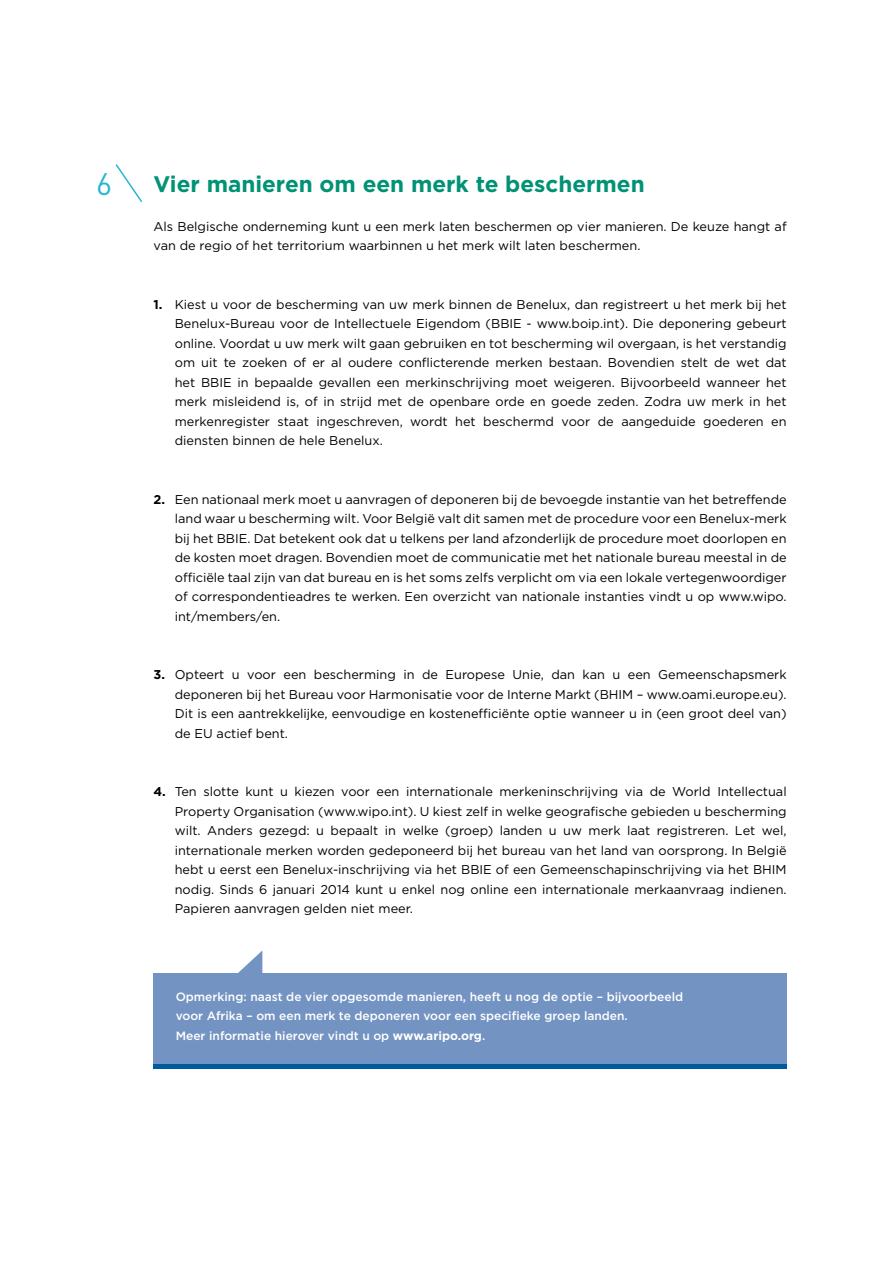
<style>
.page{position:relative;width:893px;height:1263px;background:#fff}
.page>*{position:absolute;margin:0;border:0;box-sizing:border-box;transform-origin:0 0}
.t1{font:30.75px "DIN";color:#26b7ce}
.t2{font:700 22.5px "Gotham";color:#009274}
.t3{font:12.75px/19.5px "Gotham";color:#000;text-align:justify}
.t4{font:500 12px/19.5px "Gotham";color:#fff}
.s1{font-weight:700}
</style>
<div class="page">
<svg style="left:115px;top:164px;width:28px;height:38px"></svg>
<div style="left:153px;top:974px;width:634px;height:92px;background:#7393c2"></div>
<hr style="left:153px;top:1064px;width:634px;height:4px;background:#005b9e">
<svg style="left:219px;top:951px;width:43px;height:23px"></svg>
<h1 class="t1" style="left:96px;top:164px;width:18px">6</h1>
<h2 class="t2" style="left:153px;top:171px;width:493px">Vier manieren om een merk te beschermen</h2>
<p class="t3" style="left:153px;top:216px;width:635px">Als Belgische onderneming kunt u een merk laten beschermen op vier manieren. De keuze hangt af van de regio of het territorium waarbinnen u het merk wilt laten beschermen.</p>
<p class="t3" style="left:175px;top:294px;width:613px;text-indent:-21px"><span class="s1">1.</span> Kiest u voor de bescherming van uw merk binnen de Benelux, dan registreert u het merk bij het Benelux-Bureau voor de Intellectuele Eigendom (BBIE - www.boip.int). Die deponering gebeurt online. Voordat u uw merk wilt gaan gebruiken en tot bescherming wil overgaan, is het verstandig om uit te zoeken of er al oudere conflicterende merken bestaan. Bovendien stelt de wet dat het BBIE in bepaalde gevallen een merkinschrijving moet weigeren. Bijvoorbeeld wanneer het merk misleidend is, of in strijd met de openbare orde en goede zeden. Zodra uw merk in het merkenregister staat ingeschreven, wordt het beschermd voor de aangeduide goederen en diensten binnen de hele Benelux.</p>
<p class="t3" style="left:175px;top:489px;width:613px;text-indent:-21px"><span class="s1">2.</span> Een nationaal merk moet u aanvragen of deponeren bij de bevoegde instantie van het betreffende land waar u bescherming wilt. Voor België valt dit samen met de procedure voor een Benelux-merk bij het BBIE. Dat betekent ook dat u telkens per land afzonderlijk de procedure moet doorlopen en de kosten moet dragen. Bovendien moet de communicatie met het nationale bureau meestal in de officiële taal zijn van dat bureau en is het soms zelfs verplicht om via een lokale vertegenwoordiger of correspondentieadres te werken. Een overzicht van nationale instanties vindt u op www.wipo. int/members/en.</p>
<p class="t3" style="left:175px;top:665px;width:613px;text-indent:-21px"><span class="s1">3.</span> Opteert u voor een bescherming in de Europese Unie, dan kan u een Gemeenschapsmerk deponeren bij het Bureau voor Harmonisatie voor de Interne Markt (BHIM – www.oami.europe.eu).<br>Dit is een aantrekkelijke, eenvoudige en kostenefficiënte optie wanneer u in (een groot deel van) de EU actief bent.</p>
<p class="t3" style="left:175px;top:782px;width:613px;text-indent:-21px"><span class="s1">4.</span> Ten slotte kunt u kiezen voor een internationale merkeninschrijving via de World Intellectual Property Organisation (www.wipo.int). U kiest zelf in welke geografische gebieden u bescherming wilt. Anders gezegd: u bepaalt in welke (groep) landen u uw merk laat registreren. Let wel, internationale merken worden gedeponeerd bij het bureau van het land van oorsprong. In België hebt u eerst een Benelux-inschrijving via het BBIE of een Gemeenschapinschrijving via het BHIM nodig. Sinds 6 januari 2014 kunt u enkel nog online een internationale merkaanvraag indienen.<br>Papieren aanvragen gelden niet meer.</p>
<p class="t4" style="left:176px;top:986px;width:509px">Opmerking: naast de vier opgesomde manieren, heeft u nog de optie – bijvoorbeeld voor Afrika – om een merk te deponeren voor een specifieke groep landen.<br>Meer informatie hierover vindt u op <span class="s1">www.aripo.org</span>.</p>
</div>
